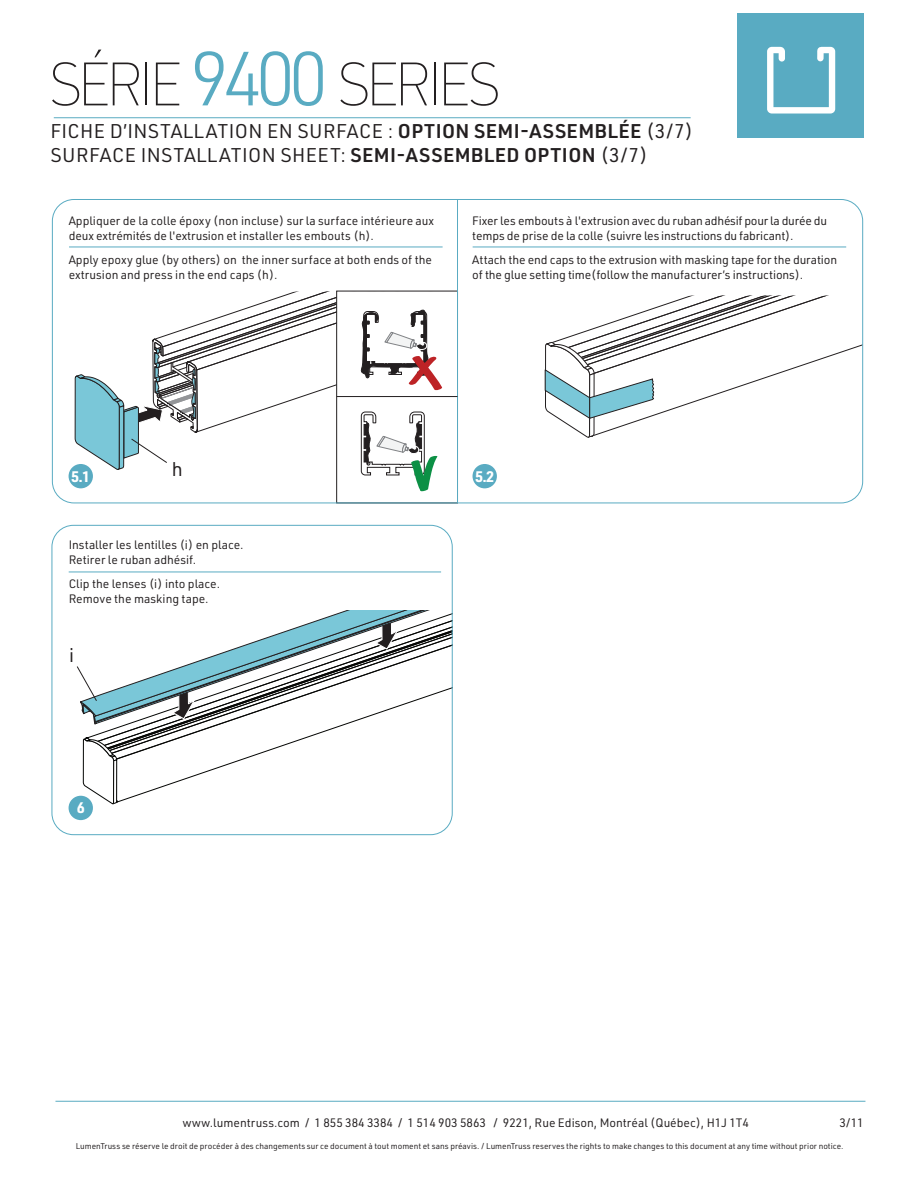
<style>
.page{position:relative;width:918px;height:1188px;background:#fff}
.page>*{position:absolute;margin:0;border:0;box-sizing:border-box;transform-origin:0 0}
.t1{font:100 60px "URWDIN";letter-spacing:-.1em;color:#231f20}
.t2{font:19.5px/24px "URWDIN";letter-spacing:.02em;color:#231f20}
.t3{font:700 15px "URWDIN";color:#fff}
.t4{font:12px/15px "URWDIN";color:#231f20}
.t5{font:8.25px "URWDIN";color:#231f20}
.s1{font-weight:300;font-size:75px;color:#59abc2}
.s2{font-weight:600}
</style>
<div class="page">
<hr style="left:55px;top:1101px;width:810px;height:1px;background:#59abc2">
<div style="left:738px;top:14px;width:126px;height:124px;background:#59abc2"></div>
<svg style="left:767px;top:47px;width:68px;height:67px"></svg>
<hr style="left:54px;top:117px;width:637px;height:1px;background:#59abc2">
<svg style="left:545px;top:295px;width:316px;height:143px"></svg>
<div style="left:69px;top:464px;width:24px;height:24px;background:#59abc2;border-radius:50%"></div>
<div style="left:473px;top:464px;width:24px;height:24px;background:#59abc2;border-radius:50%"></div>
<hr style="left:69px;top:247px;width:374px;height:1px;background:#59abc2">
<hr style="left:473px;top:247px;width:373px;height:1px;background:#59abc2">
<svg style="left:117px;top:744px;width:172px;height:59px"></svg>
<svg style="left:85px;top:724px;width:262px;height:20px"></svg>
<svg style="left:81px;top:738px;width:36px;height:67px"></svg>
<div style="left:69px;top:796px;width:24px;height:24px;background:#59abc2;border-radius:50%"></div>
<hr style="left:69px;top:572px;width:372px;height:1px;background:#59abc2">
<svg style="left:77px;top:611px;width:375px;height:113px"></svg>
<hr style="left:457px;top:199px;width:1px;height:304px;background:#59abc2">
<svg style="left:75px;top:291px;width:381px;height:201px"></svg>
<hr style="left:337px;top:396px;width:121px;height:1px;background:#231f20">
<h1 class="t1" style="left:48px;top:45px;width:455px">SÉRIE <span class="s1">9400</span> SERIES</h1>
<h2 class="t2" style="left:51px;top:119px;width:644px">FICHE D’INSTALLATION EN SURFACE : <span class="s2">OPTION SEMI-ASSEMBLÉE</span> (3/7)<br>SURFACE INSTALLATION SHEET: <span class="s2">SEMI-ASSEMBLED OPTION</span> (3/7)</h2>
<p class="t4" style="left:69px;top:213px;width:367px">Appliquer de la colle époxy (non incluse) sur la surface intérieure aux deux extrémités de l'extrusion et installer les embouts (h).</p>
<p class="t4" style="left:69px;top:252px;width:365px">Apply epoxy glue (by others) on the inner surface at both ends of the extrusion and press in the end caps (h).</p>
<h2 class="t2" style="left:239px;top:270px;width:11px">c</h2>
<p class="t4" style="left:472px;top:212px;width:356px">Fixer les embouts à l'extrusion avec du ruban adhésif pour la durée du temps de prise de la colle (suivre les instructions du fabricant).</p>
<p class="t4" style="left:472px;top:251px;width:366px">Attach the end caps to the extrusion with masking tape for the duration of the glue setting time(follow the manufacturer’s instructions).</p>
<h2 class="t2" style="left:172px;top:456px;width:13px">h</h2>
<p class="t3" style="left:71px;top:466px;width:21px">5.1</p>
<p class="t3" style="left:475px;top:466px;width:21px">5.2</p>
<p class="t4" style="left:69px;top:537px;width:176px">Installer les lentilles (i) en place.<br>Retirer le ruban adhésif.</p>
<p class="t4" style="left:69px;top:576px;width:153px">Clip the lenses (i) into place.<br>Remove the masking tape.</p>
<h2 class="t2" style="left:69px;top:643px;width:6px">i</h2>
<p class="t3" style="left:77px;top:798px;width:10px">6</p>
<p class="t4" style="left:183px;top:1115px;width:568px">www.lumentruss.com / 1 855 384 3384 / 1 514 903 5863 / 9221, Rue Edison, Montréal (Québec), H1J 1T4</p>
<p class="t5" style="left:76px;top:1141px;width:769px">LumenTruss se réserve le droit de procéder à des changements sur ce document à tout moment et sans préavis. / LumenTruss reserves the rights to make changes to this document at any time without prior notice.</p>
<p class="t4" style="left:839px;top:1115px;width:26px">3/11</p>
</div>
